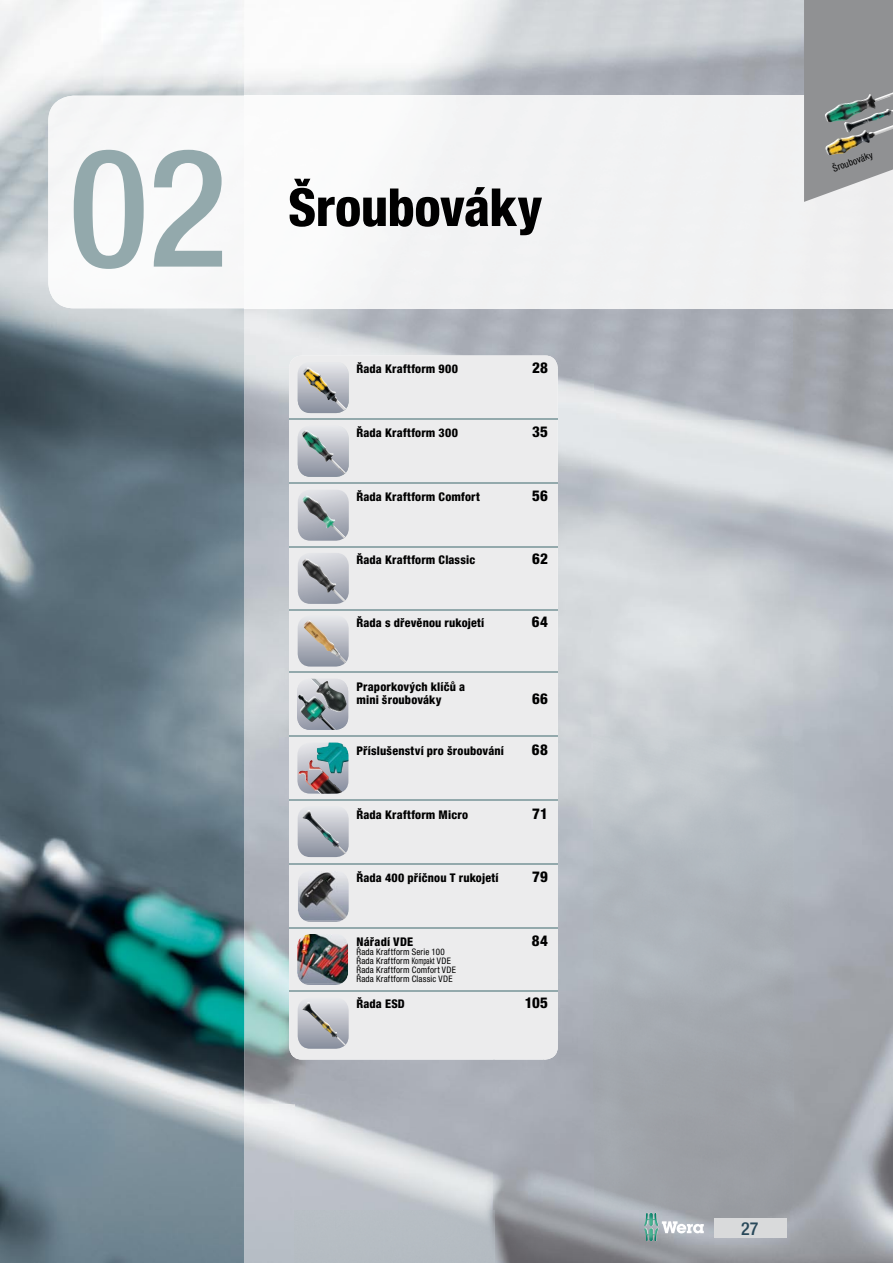
<style>
.page{position:relative;width:893px;height:1263px;background:#fff}
.page>*{position:absolute;margin:0;border:0;box-sizing:border-box;transform-origin:0 0}
.t1{font:500 condensed 165px "Helvetica Neue LT";color:#93a9ac}
.t2{font:800 condensed 52.5px "Helvetica Neue LTW1 G";letter-spacing:-.01em;color:#000}
.t3{font:500 condensed 18px "Helvetica Neue LT";color:#29495a}
.t4{font:800 condensed 15px "Helvetica Neue LTW1 G";letter-spacing:.015em;color:#000}
.t5{font:800 condensed 12px/12.8px "Helvetica Neue LTW1 G";letter-spacing:.015em;color:#000}
.t6{font:condensed 9.45px "Helvetica Neue LTW1 G";color:#000}
.t7{font:condensed 9px/9px "Helvetica Neue LTW1 G";letter-spacing:.02em;color:#000}
</style>
<div class="page">
<img style="left:0;top:0;width:244px;height:1263px">
<div style="left:48px;top:96px;width:845px;height:212px;background:#f4f5f6"></div>
<img style="left:244px;top:0;width:560px;height:106px">
<img style="left:244px;top:263px;width:350px;height:105px">
<img style="left:594px;top:263px;width:299px;height:1000px">
<img style="left:544px;top:368px;width:50px;height:895px">
<img style="left:294px;top:1057px;width:250px;height:206px">
<div style="left:289px;top:355px;width:269px;height:704px;background:#ececed;border-radius:13px"></div>
<hr style="left:289px;top:418px;width:269px;height:1px;background:#93a9ac">
<hr style="left:289px;top:482px;width:269px;height:1px;background:#93a9ac">
<svg style="left:298px;top:362px;width:51px;height:51px"></svg>
<img style="left:303px;top:367px;width:46px;height:46px">
<svg style="left:298px;top:426px;width:51px;height:51px"></svg>
<img style="left:301px;top:430px;width:48px;height:47px">
<svg style="left:298px;top:490px;width:51px;height:51px"></svg>
<img style="left:302px;top:495px;width:47px;height:46px">
<hr style="left:289px;top:546px;width:269px;height:1px;background:#93a9ac">
<hr style="left:289px;top:609px;width:269px;height:1px;background:#93a9ac">
<hr style="left:289px;top:672px;width:269px;height:1px;background:#93a9ac">
<svg style="left:298px;top:806px;width:51px;height:51px"></svg>
<img style="left:302px;top:810px;width:47px;height:47px">
<svg style="left:297px;top:679px;width:51px;height:51px"></svg>
<img style="left:298px;top:694px;width:8px;height:9px">
<img style="left:306px;top:679px;width:41px;height:33px">
<svg style="left:306px;top:921px;width:34px;height:1px"></svg>
<img style="left:298px;top:872px;width:51px;height:49px">
<svg style="left:298px;top:998px;width:51px;height:51px"></svg>
<img style="left:302px;top:1002px;width:47px;height:47px">
<svg style="left:305px;top:984px;width:35px;height:1px"></svg>
<img style="left:297px;top:934px;width:51px;height:50px">
<hr style="left:289px;top:735px;width:269px;height:2px;background:#93a9ac">
<hr style="left:289px;top:799px;width:269px;height:1px;background:#93a9ac">
<hr style="left:289px;top:864px;width:269px;height:1px;background:#93a9ac">
<hr style="left:289px;top:927px;width:269px;height:1px;background:#93a9ac">
<svg style="left:298px;top:615px;width:51px;height:51px"></svg>
<img style="left:303px;top:620px;width:46px;height:46px">
<svg style="left:298px;top:553px;width:51px;height:51px"></svg>
<img style="left:301px;top:558px;width:48px;height:46px">
<svg style="left:297px;top:742px;width:51px;height:52px"></svg>
<img style="left:317px;top:743px;width:31px;height:30px">
<img style="left:298px;top:760px;width:43px;height:34px">
<hr style="left:289px;top:990px;width:269px;height:2px;background:#93a9ac">
<svg style="left:804px;top:0;width:89px;height:202px;background:#9a9b9d"></svg>
<img style="left:824px;top:83px;width:69px;height:40px">
<img style="left:825px;top:116px;width:68px;height:39px">
<img style="left:844px;top:99px;width:49px;height:34px">
<div style="left:714px;top:1219px;width:73px;height:19px;background:#d9dadb"></div>
<svg style="left:662px;top:1221px;width:42px;height:12px"></svg>
<img style="left:644px;top:1213px;width:15px;height:28px">
<h1 class="t1" style="left:69px;top:110px;width:160px">02</h1>
<h2 class="t2" style="left:288px;top:175px;width:256px">Šroubováky</h2>
<p class="t5" style="left:356px;top:362px;width:103px">Řada Kraftform 900</p>
<p class="t4" style="left:532px;top:358px;width:17px">28</p>
<p class="t5" style="left:356px;top:426px;width:103px">Řada Kraftform 300</p>
<p class="t4" style="left:532px;top:422px;width:17px">35</p>
<p class="t5" style="left:356px;top:490px;width:125px">Řada Kraftform Comfort</p>
<p class="t4" style="left:532px;top:486px;width:17px">56</p>
<p class="t5" style="left:356px;top:553px;width:120px">Řada Kraftform Classic</p>
<p class="t4" style="left:532px;top:550px;width:17px">62</p>
<p class="t5" style="left:356px;top:616px;width:129px">Řada s dřevěnou rukojetí</p>
<p class="t4" style="left:532px;top:613px;width:17px">64</p>
<p class="t5" style="left:356px;top:680px;width:110px">Praporkových klíčů a mini šroubováky</p>
<p class="t4" style="left:532px;top:689px;width:17px">66</p>
<p class="t5" style="left:356px;top:744px;width:149px">Příslušenství pro šroubování</p>
<p class="t4" style="left:532px;top:740px;width:17px">68</p>
<p class="t5" style="left:356px;top:808px;width:113px">Řada Kraftform Micro</p>
<p class="t4" style="left:532px;top:804px;width:17px">71</p>
<p class="t5" style="left:356px;top:871px;width:144px">Řada 400 příčnou T rukojetí</p>
<p class="t4" style="left:532px;top:868px;width:17px">79</p>
<p class="t5" style="left:356px;top:935px;width:58px">Nářadí VDE</p>
<p class="t4" style="left:532px;top:931px;width:17px">84</p>
<p class="t7" style="left:356px;top:947px;width:101px">Řada Kraftform Serie 100<br>Řada Kraftform Kompakt VDE<br>Řada Kraftform Comfort VDE<br>Řada Kraftform Classic VDE</p>
<p class="t5" style="left:356px;top:997px;width:50px">Řada ESD</p>
<p class="t4" style="left:525px;top:993px;width:25px">105</p>
<p class="t6" style="left:831px;top:164px;width:44px;rotate:-20deg">Šroubováky</p>
<h3 class="t3" style="left:741px;top:1218px;width:19px">27</h3>
</div>
